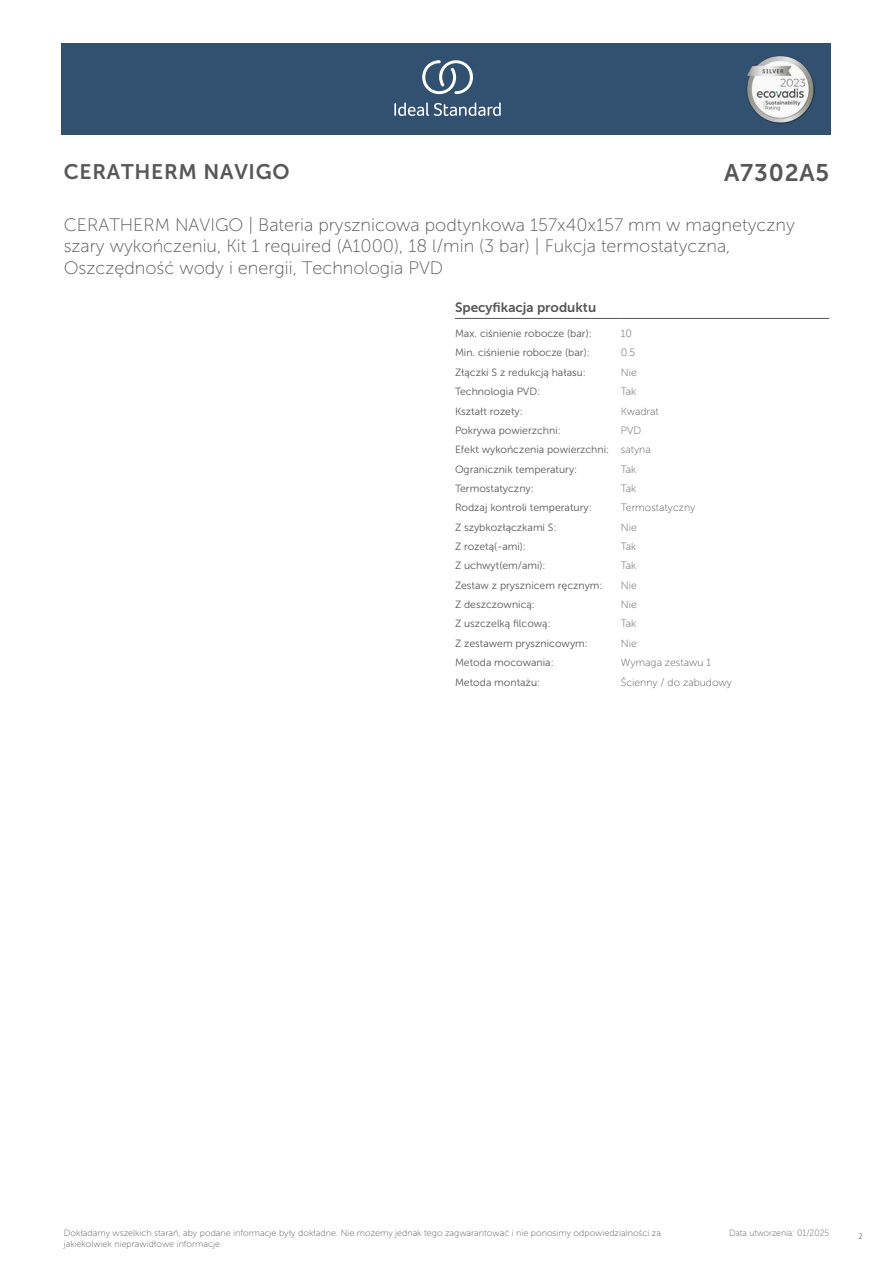
<style>
.page{position:relative;width:893px;height:1263px;background:#fff}
.page>*{position:absolute;margin:0;border:0;box-sizing:border-box;transform-origin:0 0}
.t1{font:24px "Museo Sans 700";letter-spacing:.035em;color:#575756}
.t2{font:21px "Museo Sans 700";letter-spacing:.035em;color:#575756}
.t3{font:18px/21.6px "Museo Sans 100";color:#575756}
.t4{font:13.5px "Museo Sans 700";color:#575756}
.t5{font:10.5px/19.4px "Museo Sans 300";color:#575756}
.t6{font:10.5px "Museo Sans 100";color:#575756}
.t7{font:9px/10.8px "Museo Sans 100";color:#575756}
.t8{font:9px "Museo Sans 100";color:#575756;scale:.95 1}
.t9{font:300 9px "Calibri";color:#575756;scale:.95 1}
.s1{font-family:"Museo Sans 100"}
</style>
<div class="page">
<div style="left:62px;top:43px;width:769px;height:91px;background:#325070"></div>
<hr style="left:455px;top:318px;width:166px;height:1px;background:#575756">
<hr style="left:621px;top:318px;width:208px;height:1px;background:#575756">
<svg style="left:394px;top:102px;width:107px;height:14px"></svg>
<svg style="left:422px;top:60px;width:51px;height:34px"></svg>
<img style="left:746px;top:56px;width:68px;height:67px">
<h2 class="t2" style="left:64px;top:160px;width:227px">CERATHERM NAVIGO</h2>
<h1 class="t1" style="left:724px;top:160px;width:107px">A7302A5</h1>
<h3 class="t3" style="left:64px;top:214px;width:733px">CERATHERM NAVIGO | Bateria prysznicowa podtynkowa 157x40x157 mm w magnetyczny szary wykończeniu, Kit 1 required (A1000), 18 l/min (3 bar) | Fukcja termostatyczna,<br>Oszczędność wody i energii, Technologia PVD</h3>
<p class="t4" style="left:455px;top:300px;width:143px">Specyfikacja produktu</p>
<p class="t5" style="left:455px;top:324px;width:138px">Max. ciśnienie robocze (bar):</p>
<p class="t6" style="left:621px;top:328px;width:13px">10</p>
<p class="t5" style="left:455px;top:343px;width:136px">Min. ciśnienie robocze (bar):</p>
<p class="t6" style="left:621px;top:347px;width:16px">0.5</p>
<p class="t5" style="left:455px;top:363px;width:133px">Złączki S z redukcją hałasu:</p>
<p class="t6" style="left:621px;top:367px;width:17px">Nie</p>
<p class="t5" style="left:455px;top:382px;width:87px">Technologia PVD:</p>
<p class="t6" style="left:621px;top:386px;width:17px">Tak</p>
<p class="t5" style="left:455px;top:401px;width:69px">Kształt rozety:</p>
<p class="t6" style="left:621px;top:405px;width:40px">Kwadrat</p>
<p class="t5" style="left:455px;top:421px;width:107px">Pokrywa powierzchni:</p>
<p class="t6" style="left:621px;top:425px;width:22px">PVD</p>
<p class="t5" style="left:455px;top:440px;width:197px">Efekt wykończenia powierzchni: <span class="s1">satyna<br></span>Ogranicznik temperatury:</p>
<p class="t6" style="left:621px;top:463px;width:17px">Tak</p>
<p class="t5" style="left:455px;top:479px;width:80px">Termostatyczny:</p>
<p class="t6" style="left:621px;top:483px;width:17px">Tak</p>
<p class="t5" style="left:455px;top:498px;width:138px">Rodzaj kontroli temperatury:</p>
<p class="t6" style="left:621px;top:502px;width:76px">Termostatyczny</p>
<p class="t5" style="left:455px;top:517px;width:103px">Z szybkozłączkami S:</p>
<p class="t6" style="left:621px;top:521px;width:17px">Nie</p>
<p class="t5" style="left:455px;top:537px;width:73px">Z rozetą(-ami):</p>
<p class="t6" style="left:621px;top:541px;width:17px">Tak</p>
<p class="t5" style="left:455px;top:556px;width:92px">Z uchwyt(em/ami):</p>
<p class="t6" style="left:621px;top:560px;width:17px">Tak</p>
<p class="t5" style="left:455px;top:575px;width:149px">Zestaw z prysznicem ręcznym:</p>
<p class="t6" style="left:621px;top:579px;width:17px">Nie</p>
<p class="t5" style="left:455px;top:595px;width:81px">Z deszczownicą:</p>
<p class="t6" style="left:621px;top:599px;width:17px">Nie</p>
<p class="t5" style="left:455px;top:614px;width:97px">Z uszczelką filcową:</p>
<p class="t6" style="left:621px;top:618px;width:17px">Tak</p>
<p class="t5" style="left:455px;top:634px;width:134px">Z zestawem prysznicowym:</p>
<p class="t6" style="left:621px;top:638px;width:17px">Nie</p>
<p class="t5" style="left:455px;top:653px;width:100px">Metoda mocowania:</p>
<p class="t6" style="left:621px;top:657px;width:92px">Wymaga zestawu 1</p>
<p class="t5" style="left:455px;top:672px;width:87px">Metoda montażu:</p>
<p class="t6" style="left:621px;top:676px;width:113px">Ścienny / do zabudowy</p>
<p class="t7" style="left:64px;top:1227px;width:599px">Dokładamy wszelkich starań, aby podane informacje były dokładne. Nie możemy jednak tego zagwarantować i nie ponosimy odpowiedzialności za jakiekolwiek nieprawidłowe informacje.</p>
<p class="t8" style="left:729px;top:1228px;width:107px">Data utworzenia: 01/2025</p>
<p class="t9" style="left:858px;top:1230px;width:6px">2</p>
</div>
